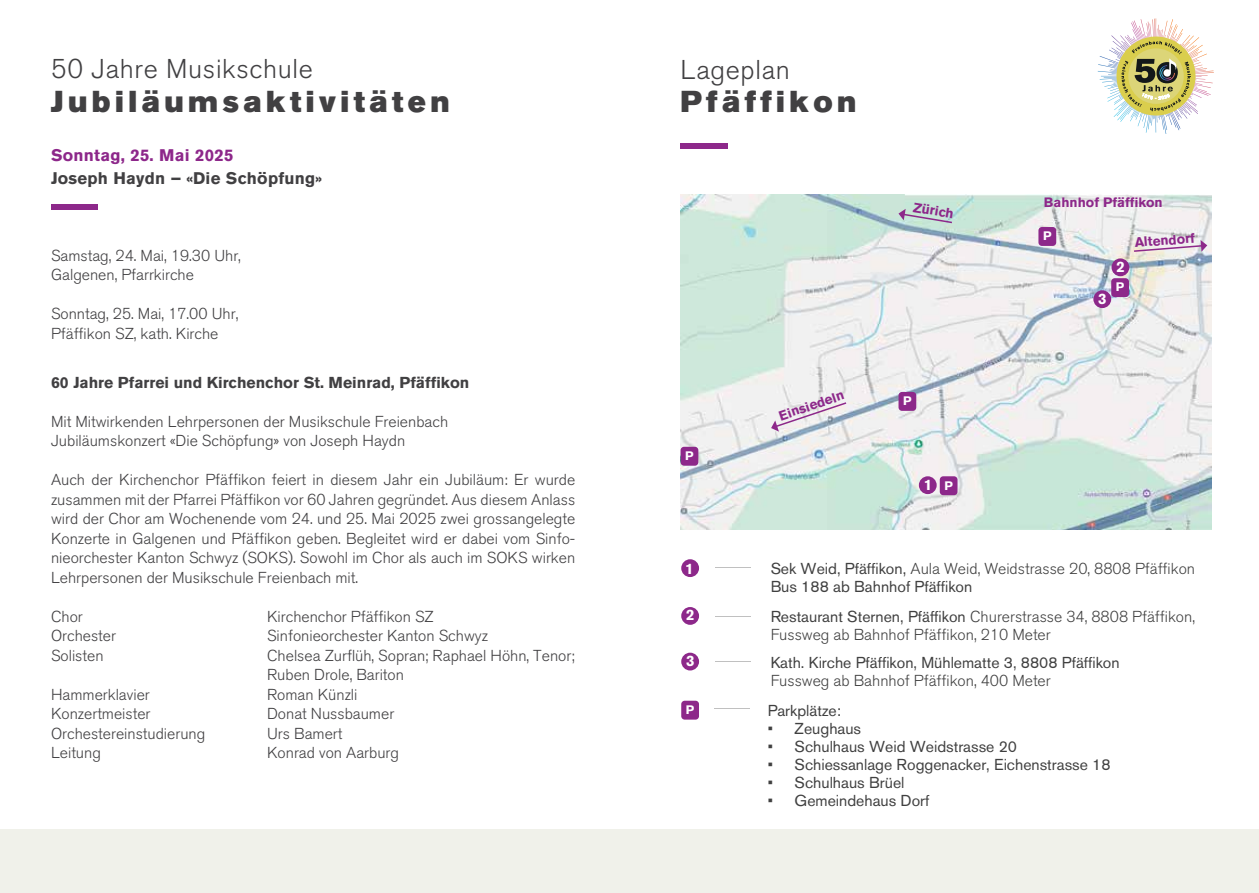
<style>
.page{position:relative;width:1259px;height:893px;background:#fff}
.page>*{position:absolute;margin:0;border:0;box-sizing:border-box;transform-origin:0 0}
.t1{font:30px "Akzidenz Grotesk BQ Super";letter-spacing:.15em;color:#414042}
.t2{font:300 27px "Akzidenz Grotesk BQ";letter-spacing:.025em;color:#414042}
.t3{font:700 16.8px/22.4px "Akzidenz Grotesk BQ";letter-spacing:.015em;color:#414042}
.t4{font:300 15.75px/19.5px "Akzidenz Grotesk BQ";color:#414042}
.t5{font:15.75px/18px "Akzidenz Grotesk BQ";color:#000}
.t6{font:300 15.75px/18px "Akzidenz Grotesk BQ";color:#000}
.t7{font:700 15.75px "Akzidenz Grotesk BQ";color:#414042}
.t8{font:700 15px "Akzidenz Grotesk BQ";color:#fff}
.t9{font:700 13.5px "Akzidenz Grotesk BQ";color:#8d288a}
.t10{font:700 12.3px "Akzidenz Grotesk BQ";color:#fff}
.s1{color:#8d278a}
.s2{font-size:15.75px}
.s3{font-size:12.3px}
.s4{font-weight:300}
.s5{font-weight:400}
</style>
<div class="page">
<div style="left:680px;top:143px;width:48px;height:6px;background:#8d288a"></div>
<hr style="left:715px;top:567px;width:35px;height:1px;background:#000">
<hr style="left:715px;top:616px;width:35px;height:1px;background:#000">
<hr style="left:715px;top:661px;width:35px;height:1px;background:#000">
<hr style="left:715px;top:708px;width:35px;height:1px;background:#000">
<svg style="left:1097px;top:18px;width:116px;height:116px"></svg>
<div style="left:51px;top:204px;width:46px;height:6px;background:#8d288a"></div>
<div style="left:0;top:829px;width:1259px;height:64px;background:#f0f1ea"></div>
<img style="left:680px;top:195px;width:531px;height:334px">
<div style="left:1111px;top:258px;width:18px;height:18px;background:#8d288a;border-radius:50%"></div>
<div style="left:1093px;top:290px;width:18px;height:18px;background:#8d288a;border-radius:50%"></div>
<div style="left:681px;top:607px;width:18px;height:18px;background:#8d288a;border-radius:50%"></div>
<div style="left:681px;top:559px;width:18px;height:18px;background:#8d288a;border-radius:50%"></div>
<div style="left:681px;top:653px;width:18px;height:17px;background:#8d288a;border-radius:50%"></div>
<svg style="left:898px;top:209px;width:55px;height:15px"></svg>
<svg style="left:1132px;top:240px;width:75px;height:13px"></svg>
<svg style="left:771px;top:401px;width:77px;height:31px"></svg>
<div style="left:680px;top:447px;width:18px;height:19px;background:#8d288a;border-radius:3px"></div>
<div style="left:919px;top:476px;width:17px;height:18px;background:#8d288a;border-radius:50%"></div>
<div style="left:939px;top:476px;width:18px;height:19px;background:#8d288a;border-radius:3px"></div>
<div style="left:681px;top:701px;width:18px;height:19px;background:#8d288a;border-radius:3px"></div>
<div style="left:898px;top:392px;width:18px;height:19px;background:#8d288a;border-radius:3px"></div>
<div style="left:1111px;top:278px;width:18px;height:19px;background:#8d288a;border-radius:3px"></div>
<div style="left:1038px;top:227px;width:18px;height:19px;background:#8d288a;border-radius:3px"></div>
<h2 class="t2" style="left:51px;top:54px;width:263px">50 Jahre Musikschule</h2>
<h1 class="t1" style="left:51px;top:84px;width:400px">Jubiläumsaktivitäten</h1>
<p class="t3" style="left:51px;top:144px;width:273px"><span class="s1">Sonntag, 25. Mai 2025<br></span>Joseph Haydn – <span class="s2">«</span>Die Schöpfung<span class="s2">»</span></p>
<p class="t4" style="left:51px;top:246px;width:191px">Samstag, 24. Mai, 19.30 Uhr,<br>Galgenen, Pfarrkirche</p>
<p class="t4" style="left:51px;top:304px;width:189px">Sonntag, 25. Mai, 17.00 Uhr,<br>Pfäffikon SZ, kath. Kirche</p>
<p class="t7" style="left:51px;top:373px;width:420px">60 Jahre Pfarrei und Kirchenchor St. Meinrad, Pfäffikon</p>
<p class="t4" style="left:51px;top:412px;width:399px">Mit Mitwirkenden Lehrpersonen der Musikschule Freienbach<br>Jubiläumskonzert «Die Schöpfung» von Joseph Haydn</p>
<p class="t4" style="left:51px;top:470px;width:526px;text-align:justify">Auch der Kirchenchor Pfäffikon feiert in diesem Jahr ein Jubiläum: Er wurde zusammen mit der Pfarrei Pfäffikon vor 60 Jahren gegründet. Aus diesem Anlass wird der Chor am Wochenende vom 24. und 25. Mai 2025 zwei grossangelegte Konzerte in Galgenen und Pfäffikon geben. Begleitet wird er dabei vom Sinfo&shy;nieorchester Kanton Schwyz (SOKS). Sowohl im Chor als auch im SOKS wirken Lehrpersonen der Musikschule Freienbach mit.</p>
<p class="t4" style="left:51px;top:607px;width:33px">Chor</p>
<p class="t4" style="left:267px;top:607px;width:168px">Kirchenchor Pfäffikon SZ</p>
<p class="t4" style="left:51px;top:626px;width:66px">Orchester</p>
<p class="t4" style="left:267px;top:626px;width:222px">Sinfonieorchester Kanton Schwyz</p>
<p class="t4" style="left:51px;top:646px;width:54px">Solisten</p>
<p class="t4" style="left:267px;top:646px;width:309px">Chelsea Zurflüh, Sopran; Raphael Höhn, Tenor;<br>Ruben Drole, Bariton</p>
<p class="t4" style="left:51px;top:685px;width:100px">Hammerklavier</p>
<p class="t4" style="left:267px;top:685px;width:92px">Roman Künzli</p>
<p class="t4" style="left:51px;top:704px;width:101px">Konzertmeister</p>
<p class="t4" style="left:267px;top:704px;width:129px">Donat Nussbaumer</p>
<p class="t4" style="left:51px;top:724px;width:156px">Orchestereinstudierung</p>
<p class="t4" style="left:267px;top:724px;width:77px">Urs Bamert</p>
<p class="t4" style="left:51px;top:743px;width:51px">Leitung</p>
<p class="t4" style="left:267px;top:743px;width:133px">Konrad von Aarburg</p>
<h2 class="t2" style="left:680px;top:55px;width:111px">Lageplan</h2>
<h1 class="t1" style="left:680px;top:84px;width:178px">Pfäffikon</h1>
<p class="t9" style="left:914px;top:199px;width:42px;rotate:9deg">Zürich</p>
<p class="t10" style="left:685px;top:449px;width:10px">P</p>
<p class="t9" style="left:777px;top:409px;width:69px;rotate:-19deg">Einsiedeln</p>
<p class="t10" style="left:903px;top:394px;width:10px">P</p>
<p class="t8" style="left:923px;top:476px;width:31px">1 <span class="s3">P</span></p>
<p class="t9" style="left:1044px;top:195px;width:120px">Bahnhof Pfäffikon</p>
<p class="t10" style="left:1043px;top:229px;width:10px">P</p>
<p class="t8" style="left:1098px;top:290px;width:10px">3</p>
<p class="t8" style="left:1116px;top:258px;width:10px">2</p>
<p class="t10" style="left:1116px;top:280px;width:10px">P</p>
<p class="t9" style="left:1134px;top:234px;width:62px;rotate:-4deg">Altendorf</p>
<p class="t8" style="left:685px;top:560px;width:10px">1</p>
<p class="t8" style="left:686px;top:606px;width:10px">2</p>
<p class="t8" style="left:686px;top:652px;width:10px">3</p>
<p class="t10" style="left:686px;top:703px;width:10px">P</p>
<p class="t5" style="left:770px;top:559px;width:426px">Sek Weid, Pfäffikon, <span class="s4">Aula Weid, Weidstrasse 20, 8808 Pfäffikon<br></span>Bus 188 ab Bahnhof Pfäffikon</p>
<p class="t6" style="left:770px;top:608px;width:426px"><span class="s5">Restaurant Sternen, Pfäffikon</span> Churerstrasse 34, 8808 Pfäffikon,<br>Fussweg ab Bahnhof Pfäffikon, 210 Meter</p>
<p class="t5" style="left:770px;top:653px;width:351px">Kath. Kirche Pfäffikon, Mühlematte 3, 8808 Pfäffikon</p>
<p class="t6" style="left:770px;top:672px;width:282px">Fussweg ab Bahnhof Pfäffikon, 400 Meter</p>
<p class="t5" style="left:767px;top:701px;width:75px">Parkplätze:</p>
<p class="t5" style="left:767px;top:719px;width:95px">• Zeughaus</p>
<p class="t5" style="left:767px;top:737px;width:251px">• Schulhaus Weid Weidstrasse 20</p>
<p class="t5" style="left:767px;top:755px;width:344px">• Schiessanlage Roggenacker, Eichenstrasse 18</p>
<p class="t5" style="left:767px;top:773px;width:138px">• Schulhaus Brüel</p>
<p class="t5" style="left:767px;top:791px;width:163px">• Gemeindehaus Dorf</p>
</div>
